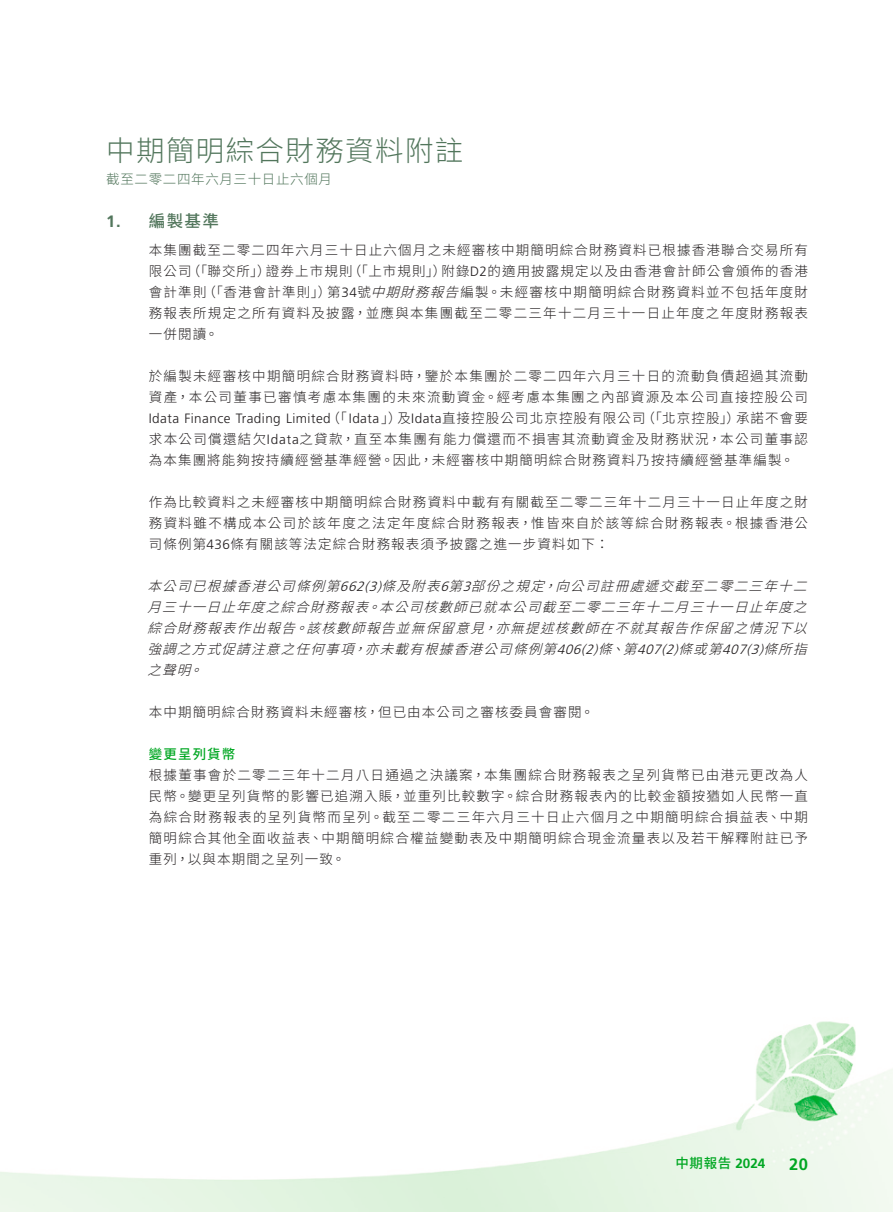
<style>
.page{position:relative;width:893px;height:1212px;background:#fff}
.page>*{position:absolute;margin:0;border:0;box-sizing:border-box;transform-origin:0 0}
.t1{font:300 28.5px "Source Han Sans TC";letter-spacing:.05em;color:#52765c}
.Heading_1{font:500 16.5px "Source Han Sans TC";color:#52765c}
.t2{font:700 16.5px "Frutiger LT Std";color:#00a722}
.Heading_1-2{font:700 16.5px "Frutiger LT Std";color:#52765c}
.Body_Text{font:300 13.5px/21px "Source Han Sans TC";letter-spacing:.09em;color:#231f20;text-align:right}
.Body_Text-2{font:italic 300 13.5px/21px "Source Han Sans TC";color:#231f20}
.Body_Text-3{font:italic 300 13.5px "Frutiger LT Std";color:#231f20}
.t3{font:300 13.5px "Source Han Sans TC";letter-spacing:.05em;color:#52765c}
.Heading_2{font:500 13.5px "Source Han Sans TC";letter-spacing:.085em;color:#00a722}
.Body_Text-4{font:300 13.5px "Frutiger LT Std";letter-spacing:.035em;color:#231f20}
.s1{font-family:"Frutiger LT Std"}
.s2{font-style:normal}
.s3{font-family:"Frutiger LT Std";font-style:normal}
.s4{font-family:"Source Han Sans TC"}
.s5{font-family:"Frutiger LT Std";font-weight:700}
</style>
<div class="page">
<img style="left:0;top:1021px;width:893px;height:191px">
<h1 class="t1" style="left:106px;top:135px;width:359px">中期簡明綜合財務資料附註</h1>
<p class="t3" style="left:106px;top:172px;width:227px">截至二零二四年六月三十日止六個月</p>
<p class="Heading_1" style="left:149px;top:212px;width:72px">編製基準</p>
<p class="Heading_1-2" style="left:106px;top:212px;width:16px">1.</p>
<p class="Body_Text" style="left:149px;top:239px;width:661px">本集團截至二零二四年六月三十日止六個月之未經審核中期簡明綜合財務資料已根據香港聯合交易所有附錄<span class="s1">D2</span>的適用披露規定以及由香港會計師公會頒佈的香港</p>
<p class="Body_Text" style="left:187px;top:260px;width:86px">（「聯交所」）</p>
<p class="Body_Text" style="left:348px;top:260px;width:100px">（「上市規則」）</p>
<p class="Body_Text" style="left:266px;top:260px;width:88px">證券上市規則</p>
<p class="Body_Text" style="left:149px;top:260px;width:44px">限公司</p>
<p class="Body_Text" style="left:202px;top:281px;width:130px">（「香港會計準則」）</p>
<p class="Body_Text" style="left:149px;top:281px;width:661px;text-align:left">會計準則<br>務報表所規定之所有資料及披露，並應與本集團截至二零二三年十二月三十一日止年度之年度財務報表一併閱讀。</p>
<p class="Body_Text" style="left:149px;top:365px;width:661px">於編製未經審核中期簡明綜合財務資料時，鑒於本集團於二零二四年六月三十日的流動負債超過其流動資產，本公司董事已審慎考慮本集團的未來流動資金。經考慮本集團之內部資源及本公司直接控股公司承諾不會要</p>
<p class="Body_Text-2" style="left:327px;top:281px;width:142px"><span class="s2">第</span> <span class="s3">3 4</span> <span class="s2">號</span>中期財務報告</p>
<p class="Body_Text" style="left:460px;top:281px;width:349px">編製。未經審核中期簡明綜合財務資料並不包括年度財</p>
<p class="Body_Text-4" style="left:327px;top:410px;width:76px"><span class="s4">（「</span>Idata<span class="s4">」）</span></p>
<p class="Body_Text" style="left:641px;top:407px;width:100px">（「北京控股」）</p>
<p class="Body_Text" style="left:397px;top:407px;width:250px">及<span class="s1">Idata</span>直接控股公司北京控股有限公司</p>
<p class="Body_Text" style="left:149px;top:407px;width:661px;text-align:left"><span class="s1">Idata Finance Trading Limited<br></span>求本公司償還結欠<span class="s1">Idata</span>之貸款，直至本集團有能力償還而不損害其流動資金及財務狀況，本公司董事認為本集團將能夠按持續經營基準經營。因此，未經審核中期簡明綜合財務資料乃按持續經營基準編製。</p>
<p class="Body_Text" style="left:149px;top:491px;width:661px;text-align:justify">作為比較資料之未經審核中期簡明綜合財務資料中載有有關截至二零二三年十二月三十一日止年度之財務資料雖不構成本公司於該年度之法定年度綜合財務報表，惟皆來自於該等綜合財務報表。根據香港公司條例第<span class="s1">436</span>條有關該等法定綜合財務報表須予披露之進一步資料如下：</p>
<p class="Body_Text-2" style="left:364px;top:575px;width:454px"><span class="s1">3(</span> 條及附表第部份之規定向公司註冊處遞交截至二零二三年十二</p>
<p class="Body_Text-2" style="left:147px;top:575px;width:671px">本公司已根據香港公司條例第<br>月三十一日止年度之綜合財務報表本公司核數師已就本公司截至二零二三年十二月三十一日止年度之</p>
<p class="Body_Text-3" style="left:377px;top:578px;width:9px">)</p>
<p class="Body_Text-3" style="left:340px;top:578px;width:30px">662</p>
<p class="Body_Text-3" style="left:440px;top:578px;width:13px">6</p>
<p class="Body_Text-3" style="left:463px;top:578px;width:13px">3</p>
<p class="Body_Text-2" style="left:543px;top:575px;width:25px">，</p>
<p class="Body_Text-2" style="left:147px;top:596px;width:671px;text-indent:219px">。<br>綜合財務報表作出報告該核數師報告並無保留意見亦無提述核數師在不就其報告作保留之情況下以</p>
<p class="Body_Text-2" style="left:294px;top:617px;width:25px">。</p>
<p class="Body_Text-2" style="left:483px;top:617px;width:25px">，</p>
<p class="Body_Text-2" style="left:147px;top:638px;width:420px">強調之方式促請注意之任何事項亦未載有根據香港公司條例第</p>
<p class="Body_Text-2" style="left:594px;top:638px;width:55px">條<span class="s1">)</span> 第</p>
<p class="Body_Text-2" style="left:661px;top:638px;width:72px"><span class="s1">2(</span> 條或第</p>
<p class="Body_Text-2" style="left:746px;top:638px;width:72px"><span class="s1">3(</span> 條所指</p>
<p class="Body_Text-3" style="left:581px;top:641px;width:18px">2(</p>
<p class="Body_Text-3" style="left:674px;top:641px;width:9px">)</p>
<p class="Body_Text-3" style="left:759px;top:641px;width:9px">)</p>
<p class="Body_Text-3" style="left:557px;top:641px;width:29px">406</p>
<p class="Body_Text-3" style="left:610px;top:641px;width:56px"><span class="s4">、</span> 407</p>
<p class="Body_Text-3" style="left:722px;top:641px;width:29px">407</p>
<p class="Body_Text-2" style="left:352px;top:638px;width:25px">，</p>
<p class="Body_Text-2" style="left:147px;top:659px;width:55px">之聲明</p>
<p class="Body_Text" style="left:149px;top:701px;width:447px">本中期簡明綜合財務資料未經審核，但已由本公司之審核委員會審閱。</p>
<p class="Heading_2" style="left:149px;top:746px;width:88px">變更呈列貨幣</p>
<p class="Body_Text" style="left:149px;top:764px;width:661px;text-align:justify">根據董事會於二零二三年十二月八日通過之決議案，本集團綜合財務報表之呈列貨幣已由港元更改為人民幣。變更呈列貨幣的影響已追溯入賬，並重列比較數字。綜合財務報表內的比較金額按猶如人民幣一直為綜合財務報表的呈列貨幣而呈列。截至二零二三年六月三十日止六個月之中期簡明綜合損益表、中期簡明綜合其他全面收益表、中期簡明綜合權益變動表及中期簡明綜合現金流量表以及若干解釋附註已予重列，以與本期間之呈列一致。</p>
<p class="Body_Text-2" style="left:189px;top:659px;width:25px">。</p>
<p class="Heading_2" style="left:675px;top:1155px;width:91px">中期報告 <span class="s5">2024</span></p>
<p class="t2" style="left:789px;top:1154px;width:20px">20</p>
</div>
